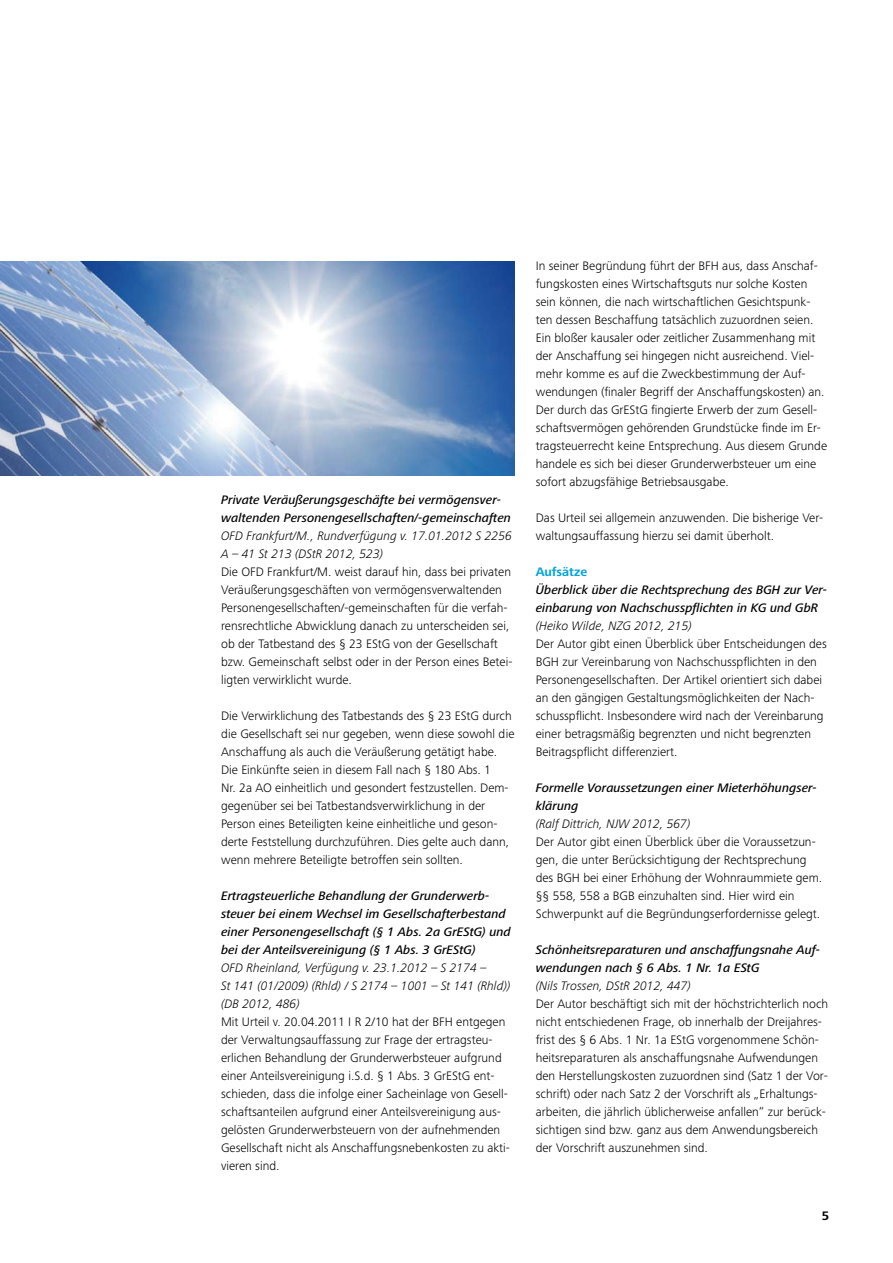
<style>
.page{position:relative;width:893px;height:1263px;background:#fff}
.page>*{position:absolute;margin:0;border:0;box-sizing:border-box;transform-origin:0 0}
.t1{font:300 12.75px/18px "Frutiger Next Pro";color:#000}
.t2{font:italic 500 12.75px/18px "Frutiger Next Pro";color:#000}
.t3{font:italic 300 12.75px/18px "Frutiger Next Pro";color:#000}
.t4{font:700 12.75px "Frutiger Next Pro";color:#00a3de}
.t5{font:700 12.75px "Frutiger Next Pro";color:#000}
</style>
<div class="page">
<img style="left:0;top:261px;width:514px;height:214px">
<p class="t2" style="left:221px;top:491px;width:291px">Private Veräußerungsgeschäfte bei vermögensver&shy;waltenden Personengesellschaften/-gemeinschaften</p>
<p class="t3" style="left:221px;top:527px;width:292px">OFD Frankfurt/M., Rundverfügung v. 17.01.2012 S 2256<br>A – 41 St 213 (DStR 2012, 523)</p>
<p class="t1" style="left:221px;top:563px;width:293px">Die OFD Frankfurt/M. weist darauf hin, dass bei privaten Veräußerungsgeschäften von vermögensverwaltenden Personengesellschaften/-gemeinschaften für die verfah&shy;rensrechtliche Abwicklung danach zu unterscheiden sei, ob der Tatbestand des § 23 EStG von der Gesellschaft bzw. Gemeinschaft selbst oder in der Person eines Betei&shy;ligten verwirklicht wurde.</p>
<p class="t1" style="left:221px;top:707px;width:295px">Die Verwirklichung des Tatbestands des § 23 EStG durch die Gesellschaft sei nur gegeben, wenn diese sowohl die Anschaffung als auch die Veräußerung getätigt habe.<br>Die Einkünfte seien in diesem Fall nach § 180 Abs. 1<br>Nr. 2a AO einheitlich und gesondert festzustellen. Dem&shy;gegenüber sei bei Tatbestandsverwirklichung in der Person eines Beteiligten keine einheitliche und geson&shy;derte Feststellung durchzuführen. Dies gelte auch dann, wenn mehrere Beteiligte betroffen sein sollten.</p>
<p class="t2" style="left:221px;top:887px;width:291px">Ertragsteuerliche Behandlung der Grunderwerb&shy;steuer bei einem Wechsel im Gesellschafterbestand einer Personengesellschaft (§ 1 Abs. 2a GrEStG) und bei der Anteilsvereinigung (§ 1 Abs. 3 GrEStG)</p>
<p class="t3" style="left:221px;top:959px;width:291px">OFD Rheinland, Verfügung v. 23.1.2012 – S 2174 –<br>St 141 (01/2009) (Rhld) / S 2174 – 1001 – St 141 (Rhld)) (DB 2012, 486)</p>
<p class="t1" style="left:221px;top:1013px;width:290px">Mit Urteil v. 20.04.2011 I R 2/10 hat der BFH entgegen der Verwaltungsauffassung zur Frage der ertragsteu&shy;erlichen Behandlung der Grunderwerbsteuer aufgrund einer Anteilsvereinigung i.S.d. § 1 Abs. 3 GrEStG ent&shy;schieden, dass die infolge einer Sacheinlage von Gesell&shy;schaftsanteilen aufgrund einer Anteilsvereinigung aus&shy;gelösten Grunderwerbsteuern von der aufnehmenden Gesellschaft nicht als Anschaffungsnebenkosten zu akti&shy;vieren sind.</p>
<p class="t1" style="left:536px;top:257px;width:293px">In seiner Begründung führt der BFH aus, dass Anschaf&shy;fungskosten eines Wirtschaftsguts nur solche Kosten sein können, die nach wirtschaftlichen Gesichtspunk&shy;ten dessen Beschaffung tatsächlich zuzuordnen seien.<br>Ein bloßer kausaler oder zeitlicher Zusammenhang mit der Anschaffung sei hingegen nicht ausreichend. Viel&shy;mehr komme es auf die Zweckbestimmung der Auf&shy;wendungen (finaler Begriff der Anschaffungskosten) an.<br>Der durch das GrEStG fingierte Erwerb der zum Gesell&shy;schaftsvermögen gehörenden Grundstücke finde im Er&shy;tragsteuerrecht keine Entsprechung. Aus diesem Grunde handele es sich bei dieser Grunderwerbsteuer um eine sofort abzugsfähige Betriebsausgabe.</p>
<p class="t1" style="left:536px;top:509px;width:289px">Das Urteil sei allgemein anzuwenden. Die bisherige Ver&shy;waltungsauffassung hierzu sei damit überholt.</p>
<p class="t4" style="left:536px;top:565px;width:53px">Aufsätze</p>
<p class="t2" style="left:536px;top:581px;width:293px">Überblick über die Rechtsprechung des BGH zur Ver&shy;einbarung von Nachschusspflichten in KG und GbR</p>
<p class="t3" style="left:536px;top:617px;width:157px">(Heiko Wilde, NZG 2012, 215)</p>
<p class="t1" style="left:536px;top:635px;width:293px">Der Autor gibt einen Überblick über Entscheidungen des BGH zur Vereinbarung von Nachschusspflichten in den Personengesellschaften. Der Artikel orientiert sich dabei an den gängigen Gestaltungsmöglichkeiten der Nach&shy;schusspflicht. Insbesondere wird nach der Vereinbarung einer betragsmäßig begrenzten und nicht begrenzten Beitragspflicht differenziert.</p>
<p class="t2" style="left:536px;top:779px;width:282px">Formelle Voraussetzungen einer Mieterhöhungser&shy;klärung</p>
<p class="t3" style="left:536px;top:815px;width:156px">(Ralf Dittrich, NJW 2012, 567)</p>
<p class="t1" style="left:536px;top:833px;width:288px">Der Autor gibt einen Überblick über die Voraussetzun&shy;gen, die unter Berücksichtigung der Rechtsprechung des BGH bei einer Erhöhung der Wohnraummiete gem. §§ 558, 558 a BGB einzuhalten sind. Hier wird ein Schwerpunkt auf die Begründungserfordernisse gelegt.</p>
<p class="t2" style="left:536px;top:941px;width:286px">Schönheitsreparaturen und anschaffungsnahe Auf&shy;wendungen nach § 6 Abs. 1 Nr. 1a EStG</p>
<p class="t3" style="left:536px;top:977px;width:157px">(Nils Trossen, DStR 2012, 447)</p>
<p class="t1" style="left:536px;top:995px;width:294px">Der Autor beschäftigt sich mit der höchstrichterlich noch nicht entschiedenen Frage, ob innerhalb der Dreijahres&shy;frist des § 6 Abs. 1 Nr. 1a EStG vorgenommene Schön&shy;heitsreparaturen als anschaffungsnahe Aufwendungen den Herstellungskosten zuzuordnen sind (Satz 1 der Vor&shy;schrift) oder nach Satz 2 der Vorschrift als „Erhaltungs&shy;arbeiten, die jährlich üblicherweise anfallen“ zur berück&shy;sichtigen sind bzw. ganz aus dem Anwendungsbereich der Vorschrift auszunehmen sind.</p>
<p class="t5" style="left:822px;top:1209px;width:9px">5</p>
</div>
